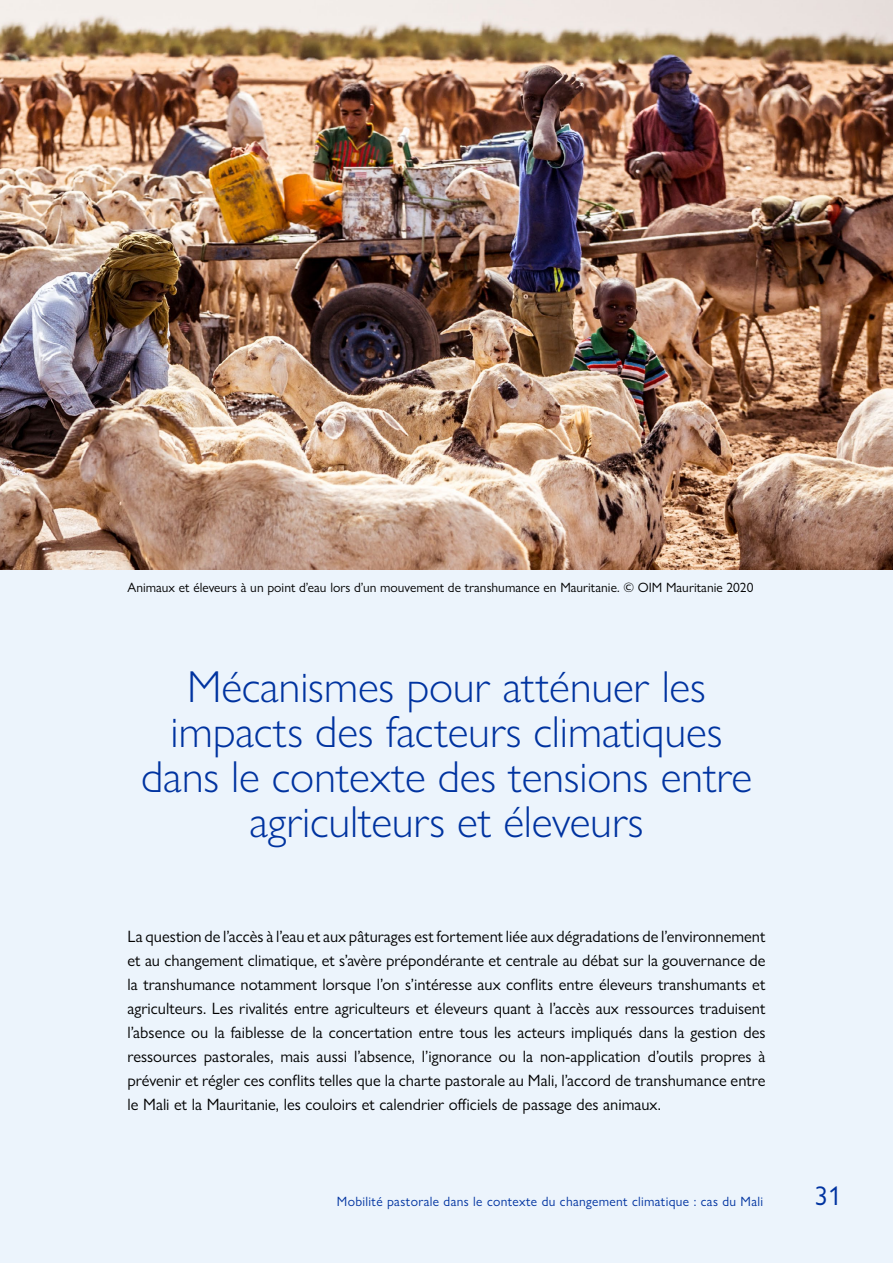
<style>
.page{position:relative;width:893px;height:1263px;background:#fff}
.page>*{position:absolute;margin:0;border:0;box-sizing:border-box;transform-origin:0 0}
.t1{font:300 45px/45px "Gill Sans Nova";letter-spacing:-.005em;color:#0033a0;text-align:center}
.t2{font:27px "Gill Sans Nova";color:#0033a0}
.t3{font:16.5px/24px "Gill Sans Nova";color:#000;text-align:justify}
.t4{font:13.5px "Gill Sans Nova";color:#000}
.t5{font:13.5px "Gill Sans Nova";letter-spacing:.025em;color:#0033a0}
</style>
<div class="page">
<div style="left:0;top:568px;width:893px;height:695px;background:#ecf4fc"></div>
<img style="left:0;top:0;width:893px;height:569px">
<p class="t4" style="left:128px;top:579px;width:627px">Animaux et éleveurs à un point d’eau lors d’un mouvement de transhumance en Mauritanie. © OIM Mauritanie 2020</p>
<h1 class="t1" style="left:141px;top:664px;width:612px">Mécanismes pour atténuer les impacts des facteurs climatiques dans le contexte des tensions entre agriculteurs et éleveurs</h1>
<p class="t3" style="left:128px;top:924px;width:639px">La question de l’accès à l’eau et aux pâturages est fortement liée aux dégradations de l’environnement et au changement climatique, et s’avère prépondérante et centrale au débat sur la gouvernance de la transhumance notamment lorsque l’on s’intéresse aux conflits entre éleveurs transhumants et agriculteurs. Les rivalités entre agriculteurs et éleveurs quant à l’accès aux ressources traduisent l’absence ou la faiblesse de la concertation entre tous les acteurs impliqués dans la gestion des ressources pastorales, mais aussi l’absence, l’ignorance ou la non-application d’outils propres à prévenir et régler ces conflits telles que la charte pastorale au Mali, l’accord de transhumance entre le Mali et la Mauritanie, les couloirs et calendrier officiels de passage des animaux.</p>
<p class="t5" style="left:337px;top:1193px;width:428px">Mobilité pastorale dans le contexte du changement climatique : cas du Mali</p>
<h2 class="t2" style="left:815px;top:1180px;width:28px">31</h2>
</div>
